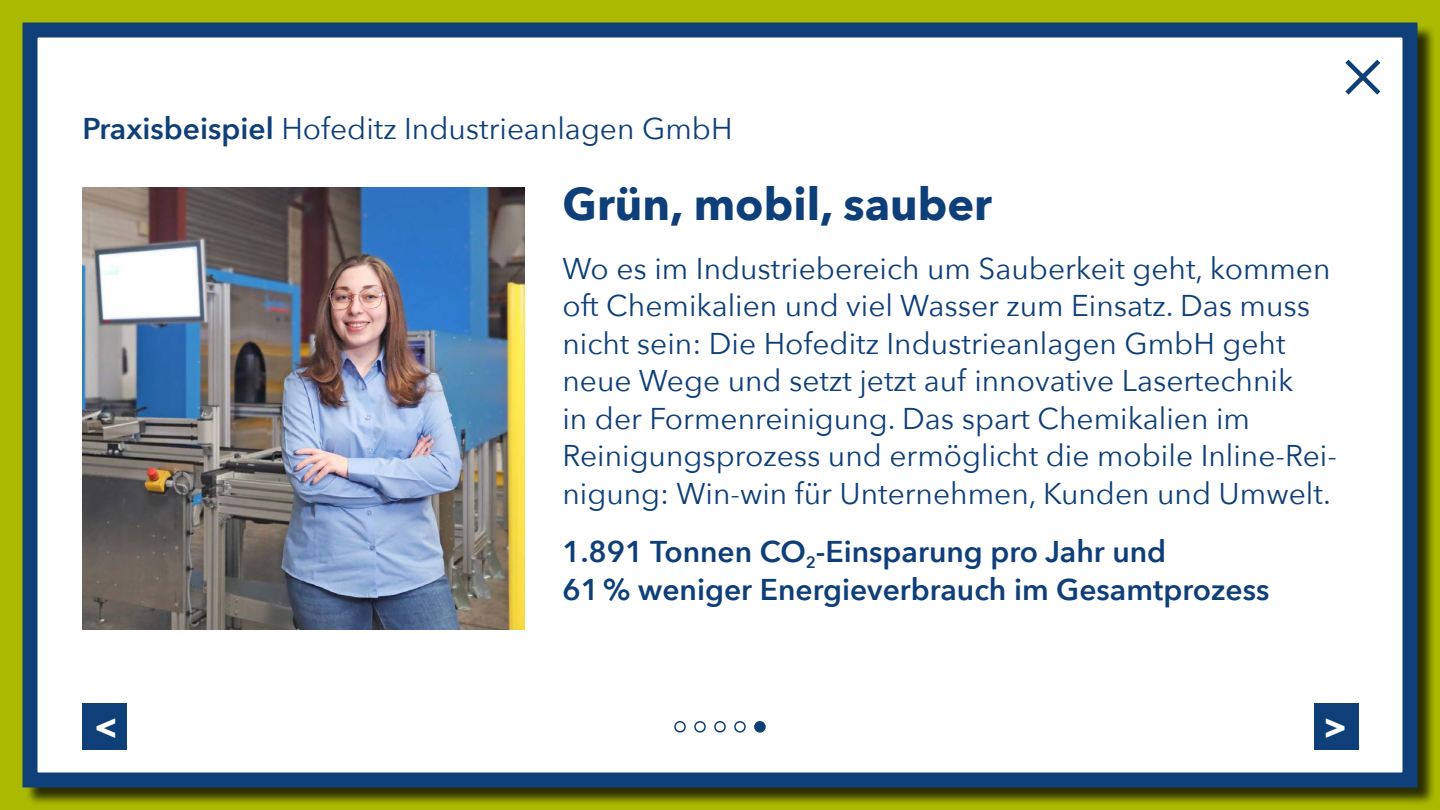
<style>
.page{position:relative;width:1440px;height:810px;background:#abba00}
.page>*{position:absolute;margin:0;border:0;box-sizing:border-box;transform-origin:0 0}
.t1{font:700 45px "Avenir Next";color:#0f3f78}
.t2{font:700 36.6px "Avenir Next";color:#fff}
.t3{font:30px/37.5px "Avenir Next";color:#0f3f78}
.t4{font:600 30px/37.5px "Avenir Next";color:#0f3f78}
.s1{font-weight:600}
</style>
<div class="page">
<div style="left:25px;top:25px;width:1412px;height:782px;background:#000;opacity:.75"></div>
<div style="left:22px;top:22px;width:1396px;height:766px;background:#fff;border:15px solid #0f3f78"></div>
<img style="left:82px;top:188px;width:443px;height:442px">
<svg style="left:1345px;top:60px;width:35px;height:35px"></svg>
<div style="left:1314px;top:704px;width:45px;height:46px;background:#0f3f78"></div>
<div style="left:82px;top:704px;width:46px;height:46px;background:#0f3f78"></div>
<div style="left:674px;top:721px;width:12px;height:12px;border:2px solid #0f3f78;border-radius:50%"></div>
<div style="left:694px;top:721px;width:12px;height:12px;border:2px solid #0f3f78;border-radius:50%"></div>
<div style="left:714px;top:721px;width:12px;height:12px;border:2px solid #0f3f78;border-radius:50%"></div>
<div style="left:734px;top:721px;width:12px;height:12px;border:2px solid #0f3f78;border-radius:50%"></div>
<div style="left:755px;top:722px;width:10px;height:10px;background:#0f3f78;border-radius:50%"></div>
<div style="left:754px;top:721px;width:12px;height:12px;border:2px solid #0f3f78;border-radius:50%"></div>
<p class="t3" style="left:83px;top:108px;width:652px"><span class="s1">Praxisbeispiel</span> Hofeditz Industrieanlagen GmbH</p>
<h1 class="t1" style="left:562px;top:165px;width:431px">Grün, mobil, sauber</h1>
<p class="t3" style="left:562px;top:248px;width:776px">Wo es im Industriebereich um Sauberkeit geht, kommen oft Chemikalien und viel Wasser zum Einsatz. Das muss nicht sein: Die Hofeditz Industrieanlagen GmbH geht neue Wege und setzt jetzt auf innovative Lasertechnik<br>in der Formenreinigung. Das spart Chemikalien im Reinigungsprozess und ermöglicht die mobile Inline-Rei&shy;nigung: Win-win für Unternehmen, Kunden und Umwelt.</p>
<p class="t4" style="left:562px;top:532px;width:708px">1.891 Tonnen CO<sub>2</sub>-Einsparung pro Jahr und<br>61% weniger Energieverbrauch im Gesamtprozess</p>
<p class="t2" style="left:1323px;top:694px;width:26px">&gt;</p>
</div>
